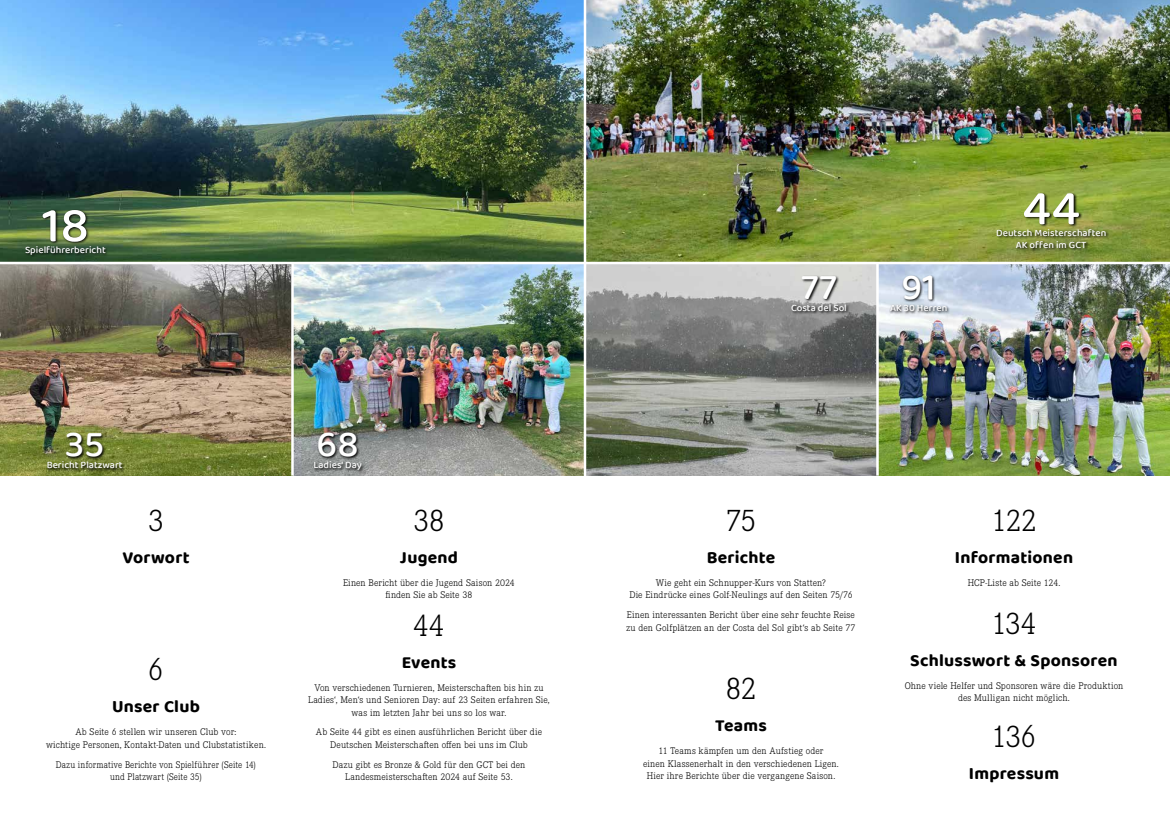
<style>
.page{position:relative;width:1170px;height:815px;background:#fff}
.page>*{position:absolute;margin:0;border:0;box-sizing:border-box;transform-origin:0 0}
.Seitenzahl_weiss{font:500 50px "Baloo 2";color:#fff}
.Seitenzahl_weiss-2{font:500 37.5px "Baloo 2";color:#fff}
.Seitenzahl_Inhalt{font:300 32.5px "Corporate E Pro";letter-spacing:-.03em;color:#000}
.Head_Inhalt{font:700 17.5px "Baloo 2";letter-spacing:.015em;color:#000}
.Fliesstext_F3{font:300 10px/12.5px "Corporate E Pro";letter-spacing:.005em;color:#000;text-align:center}
.Seitenzahl_weiss-3{font:500 10px "Baloo 2";color:#fff}
.Fliesstext_F3-2{font:300 10px/12.5px "Corporate E Pro";letter-spacing:.005em;color:#000;text-align:center;scale:.95 1}
</style>
<div class="page">
<img style="left:294px;top:264px;width:289px;height:212px">
<img style="left:586px;top:264px;width:583px;height:212px">
<img style="left:0;top:264px;width:291px;height:212px">
<img style="left:0;top:0;width:1169px;height:262px">
<svg style="left:24px;top:209px;width:85px;height:49px;background:#415934"></svg>
<svg style="left:995px;top:192px;width:114px;height:60px;background:#798837"></svg>
<svg style="left:790px;top:275px;width:59px;height:40px;background:#a0a19f"></svg>
<svg style="left:889px;top:275px;width:61px;height:40px;background:#a9b2be"></svg>
<svg style="left:46px;top:432px;width:80px;height:40px;background:#616c2d"></svg>
<svg style="left:313px;top:432px;width:52px;height:42px;background:#686a69"></svg>
<hr style="left:583px;top:0;width:3px;height:476px;background:#fff">
<hr style="left:876px;top:264px;width:2px;height:212px;background:#fff">
<p class="Seitenzahl_weiss" style="left:42px;top:189px;width:48px">18</p>
<p class="Seitenzahl_weiss-3" style="left:25px;top:243px;width:82px">Spielführerbericht</p>
<p class="Seitenzahl_weiss-2" style="left:801px;top:260px;width:37px">77</p>
<p class="Seitenzahl_weiss-3" style="left:791px;top:301px;width:57px">Costa del Sol</p>
<p class="Seitenzahl_weiss-2" style="left:901px;top:260px;width:36px">91</p>
<p class="Seitenzahl_weiss-3" style="left:890px;top:301px;width:59px">AK 30 Herren</p>
<p class="Seitenzahl_weiss" style="left:1022px;top:172px;width:59px">44</p>
<p class="Seitenzahl_weiss-3" style="left:1015px;top:238px;width:72px">AK offen im GCT</p>
<p class="Seitenzahl_weiss-3" style="left:996px;top:226px;width:111px">Deutsch Meisterschaften</p>
<p class="Seitenzahl_weiss-2" style="left:65px;top:418px;width:41px">35</p>
<p class="Seitenzahl_weiss-3" style="left:47px;top:458px;width:78px">Bericht Platzwart</p>
<p class="Seitenzahl_Inhalt" style="left:148px;top:499px;width:18px">3</p>
<p class="Head_Inhalt" style="left:122px;top:547px;width:69px">Vorwort</p>
<p class="Seitenzahl_Inhalt" style="left:148px;top:648px;width:18px">6</p>
<p class="Head_Inhalt" style="left:112px;top:696px;width:89px">Unser Club</p>
<p class="Fliesstext_F3" style="left:46px;top:725px;width:221px">Ab Seite 6 stellen wir unseren Club vor:<br>wichtige Personen, Kontakt-Daten und Clubstatistiken.</p>
<p class="Fliesstext_F3-2" style="left:56px;top:758px;width:212px">Dazu informative Berichte von Spielführer (Seite 14) und Platzwart (Seite 35)</p>
<p class="Seitenzahl_weiss-2" style="left:316px;top:418px;width:44px">68</p>
<p class="Seitenzahl_weiss-3" style="left:313px;top:458px;width:50px">Ladies‘ Day</p>
<p class="Seitenzahl_Inhalt" style="left:413px;top:499px;width:33px">38</p>
<p class="Head_Inhalt" style="left:400px;top:547px;width:59px">Jugend</p>
<p class="Fliesstext_F3" style="left:343px;top:576px;width:173px">Einen Bericht über die Jugend Saison 2024 finden Sie ab Seite 38</p>
<p class="Seitenzahl_Inhalt" style="left:725px;top:499px;width:32px">75</p>
<p class="Head_Inhalt" style="left:706px;top:547px;width:70px">Berichte</p>
<p class="Fliesstext_F3" style="left:629px;top:576px;width:225px">Wie geht ein Schnupper-Kurs von Statten?<br>Die Eindrücke eines Golf-Neulings auf den Seiten 75/76</p>
<p class="Fliesstext_F3" style="left:627px;top:608px;width:229px">Einen interessanten Bericht über eine sehr feuchte Reise</p>
<p class="Seitenzahl_Inhalt" style="left:413px;top:603px;width:33px">44</p>
<p class="Fliesstext_F3" style="left:626px;top:621px;width:230px">zu den Golfplätzen an der Costa del Sol gibt‘s ab Seite 77</p>
<p class="Head_Inhalt" style="left:401px;top:651px;width:56px">Events</p>
<p class="Fliesstext_F3" style="left:308px;top:681px;width:243px">Von verschiedenen Turnieren, Meisterschaften bis hin zu<br>Ladies‘, Men‘s und Senioren Day: auf 23 Seiten erfahren Sie, was im letzten Jahr bei uns so los war.</p>
<p class="Fliesstext_F3" style="left:316px;top:725px;width:227px">Ab Seite 44 gibt es einen ausführlichen Bericht über die<br>Deutschen Meisterschaften offen bei uns im Club</p>
<p class="Fliesstext_F3" style="left:332px;top:758px;width:194px">Dazu gibt es Bronze &amp; Gold für den GCT bei den<br>Landesmeisterschaften 2024 auf Seite 53.</p>
<p class="Seitenzahl_Inhalt" style="left:725px;top:667px;width:32px">82</p>
<p class="Head_Inhalt" style="left:715px;top:715px;width:53px">Teams</p>
<p class="Fliesstext_F3" style="left:643px;top:744px;width:197px">11 Teams kämpfen um den Aufstieg oder<br>einen Klassenerhalt in den verschiedenen Ligen.<br>Hier ihre Berichte über die vergangene Saison.</p>
<p class="Seitenzahl_Inhalt" style="left:991px;top:499px;width:47px">122</p>
<p class="Head_Inhalt" style="left:954px;top:547px;width:120px">Informationen</p>
<p class="Fliesstext_F3" style="left:967px;top:576px;width:94px">HCP-Liste ab Seite 124.</p>
<p class="Seitenzahl_Inhalt" style="left:990px;top:601px;width:47px">134</p>
<p class="Head_Inhalt" style="left:910px;top:649px;width:209px">Schlusswort &amp; Sponsoren</p>
<p class="Fliesstext_F3" style="left:904px;top:679px;width:220px">Ohne viele Helfer und Sponsoren wäre die Produktion des Mulligan nicht möglich.</p>
<p class="Seitenzahl_Inhalt" style="left:991px;top:715px;width:47px">136</p>
<p class="Head_Inhalt" style="left:968px;top:763px;width:92px">Impressum</p>
</div>
